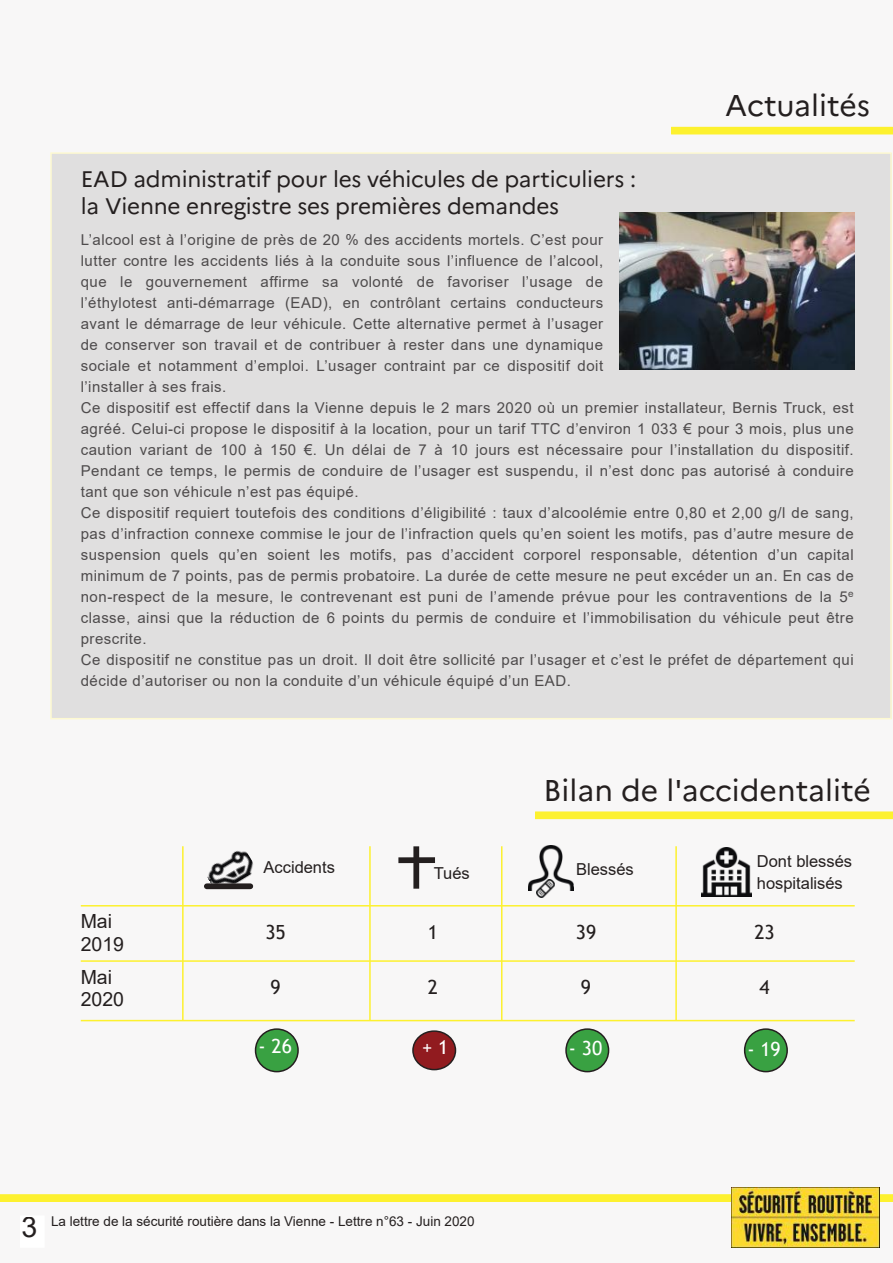
<style>
.page{position:relative;width:893px;height:1263px;background:#f8f7f7}
.page>*{position:absolute;margin:0;border:0;box-sizing:border-box;transform-origin:0 0}
.t1{font:30px "Marianne";color:#241f1f}
.t2{font:22.5px/27.5px "Marianne";letter-spacing:-.01em;color:#241f1f}
.t3{font:19.5px/22.5px "Arial";color:#241f1f}
.t4{font:19.5px "Trebuchet MS";color:#241f1f}
.t5{font:19.5px "Trebuchet MS";color:#fff}
.t6{font:16.5px/22.5px "Arial";color:#241f1f}
.t7{font:15px/21px "Arial";letter-spacing:.035em;color:#4e4b4c}
.t8{font:13.5px "Arial";color:#241f1f}
.s1{font-size:28.5px}
</style>
<div class="page">
<div style="left:0;top:1195px;width:893px;height:6px;background:#fdf12f"></div>
<div style="left:0;top:1194px;width:893px;height:8px;border:2px solid #fdf12f"></div>
<div style="left:21px;top:1216px;width:23px;height:31px;background:#fff"></div>
<img style="left:731px;top:1187px;width:149px;height:60px">
<img style="left:204px;top:850px;width:50px;height:40px">
<div style="left:207px;top:883px;width:43px;height:6px;background:#241f1f"></div>
<div style="left:413px;top:846px;width:6px;height:43px;background:#241f1f"></div>
<div style="left:398px;top:857px;width:37px;height:6px;background:#241f1f"></div>
<img style="left:702px;top:847px;width:49px;height:49px">
<img style="left:528px;top:846px;width:45px;height:44px">
<div style="left:536px;top:812px;width:357px;height:6px;background:#fdf12f"></div>
<div style="left:535px;top:811px;width:358px;height:8px;border:2px solid #fdf12f"></div>
<img style="left:536px;top:880px;width:18px;height:18px">
<hr style="left:81px;top:905px;width:774px;height:1px;background:#fdf12f">
<hr style="left:369px;top:846px;width:2px;height:174px;background:#fdf12f">
<hr style="left:501px;top:846px;width:1px;height:174px;background:#fdf12f">
<hr style="left:675px;top:846px;width:2px;height:174px;background:#fdf12f">
<div style="left:256px;top:1029px;width:42px;height:42px;background:#39a142;border-radius:50%"></div>
<div style="left:255px;top:1028px;width:44px;height:44px;border:2px solid #241f1f;border-radius:50%"></div>
<div style="left:566px;top:1029px;width:43px;height:42px;background:#39a142;border-radius:50%"></div>
<div style="left:565px;top:1028px;width:44px;height:44px;border:2px solid #241f1f;border-radius:50%"></div>
<div style="left:745px;top:1029px;width:42px;height:42px;background:#39a142;border-radius:50%"></div>
<div style="left:744px;top:1028px;width:44px;height:44px;border:2px solid #241f1f;border-radius:50%"></div>
<div style="left:413px;top:1031px;width:42px;height:38px;background:#911b1f;border-radius:50%"></div>
<div style="left:412px;top:1030px;width:44px;height:40px;border:2px solid #241f1f;border-radius:50%"></div>
<div style="left:51px;top:153px;width:840px;height:566px;background:#e0dfdf"></div>
<div style="left:672px;top:128px;width:221px;height:6px;background:#fdf12f"></div>
<div style="left:671px;top:127px;width:222px;height:7px;border:2px solid #fdf12f"></div>
<img style="left:619px;top:213px;width:236px;height:157px">
<hr style="left:81px;top:960px;width:774px;height:2px;background:#fdf12f">
<hr style="left:81px;top:1020px;width:774px;height:1px;background:#fdf12f">
<hr style="left:182px;top:846px;width:2px;height:174px;background:#fdf12f">
<h1 class="t1" style="left:725px;top:87px;width:146px">Actualités</h1>
<h2 class="t2" style="left:81px;top:165px;width:557px">EAD administratif pour les véhicules de particuliers : la Vienne enregistre ses premières demandes</h2>
<p class="t7" style="left:81px;top:229px;width:774px">L’alcool est à l’origine de près de 20 % des accidents mortels. C’est pour<br>lutter contre les accidents liés à la conduite sous l’influence de l’alcool,<br>que le gouvernement affirme sa volonté de favoriser l’usage de<br>l’éthylotest anti-démarrage (EAD), en contrôlant certains conducteurs<br>avant le démarrage de leur véhicule. Cette alternative permet à l’usager<br>de conserver son travail et de contribuer à rester dans une dynamique<br>sociale et notamment d’emploi. L’usager contraint par ce dispositif doit<br>l’installer à ses frais.<br>Ce dispositif est effectif dans la Vienne depuis le 2 mars 2020 où un premier installateur, Bernis Truck, est agréé. Celui-ci propose le dispositif à la location, pour un tarif TTC d’environ 1 033 € pour 3 mois, plus une caution variant de 100 à 150 €. Un délai de 7 à 10 jours est nécessaire pour l’installation du dispositif.<br>Pendant ce temps, le permis de conduire de l’usager est suspendu, il n’est donc pas autorisé à conduire tant que son véhicule n’est pas équipé.<br>Ce dispositif requiert toutefois des conditions d’éligibilité : taux d’alcoolémie entre 0,80 et 2,00 g/l de sang, pas d’infraction connexe commise le jour de l’infraction quels qu’en soient les motifs, pas d’autre mesure de suspension quels qu’en soient les motifs, pas d’accident corporel responsable, détention d’un capital minimum de 7 points, pas de permis probatoire. La durée de cette mesure ne peut excéder un an. En cas de non-respect de la mesure, le contrevenant est puni de l’amende prévue pour les contraventions de la 5<sup>e </sup>classe, ainsi que la réduction de 6 points du permis de conduire et l’immobilisation du véhicule peut être prescrite.<br>Ce dispositif ne constitue pas un droit. Il doit être sollicité par l’usager et c’est le préfet de département qui décide d’autoriser ou non la conduite d’un véhicule équipé d’un EAD.</p>
<h3 class="t3" style="left:81px;top:910px;width:45px">Mai<br>2019</h3>
<h3 class="t3" style="left:81px;top:965px;width:45px">Mai<br>2020</h3>
<p class="t6" style="left:264px;top:856px;width:73px">Accidents</p>
<h3 class="t4" style="left:265px;top:921px;width:22px">35</h3>
<h3 class="t4" style="left:270px;top:976px;width:12px">9</h3>
<h1 class="t1" style="left:544px;top:772px;width:329px">Bilan de l'accidentalité</h1>
<p class="t6" style="left:434px;top:862px;width:37px">Tués</p>
<p class="t6" style="left:576px;top:858px;width:59px">Blessés</p>
<p class="t6" style="left:757px;top:850px;width:97px">Dont blessés hospitalisés</p>
<h3 class="t4" style="left:428px;top:921px;width:12px">1</h3>
<h3 class="t4" style="left:428px;top:976px;width:12px">2</h3>
<h3 class="t4" style="left:576px;top:921px;width:22px">39</h3>
<h3 class="t4" style="left:581px;top:976px;width:12px">9</h3>
<h3 class="t4" style="left:754px;top:921px;width:22px">23</h3>
<h3 class="t4" style="left:759px;top:976px;width:12px">4</h3>
<h3 class="t5" style="left:258px;top:1035px;width:35px">‐ 26</h3>
<h3 class="t5" style="left:422px;top:1036px;width:28px">+ 1</h3>
<h3 class="t5" style="left:569px;top:1036px;width:35px">‐ 30</h3>
<h3 class="t5" style="left:747px;top:1037px;width:35px">‐ 19</h3>
<p class="t8" style="left:21px;top:1214px;width:455px"><span class="s1">3</span> La lettre de la sécurité routière dans la Vienne - Lettre n°63 - Juin 2020</p>
</div>
